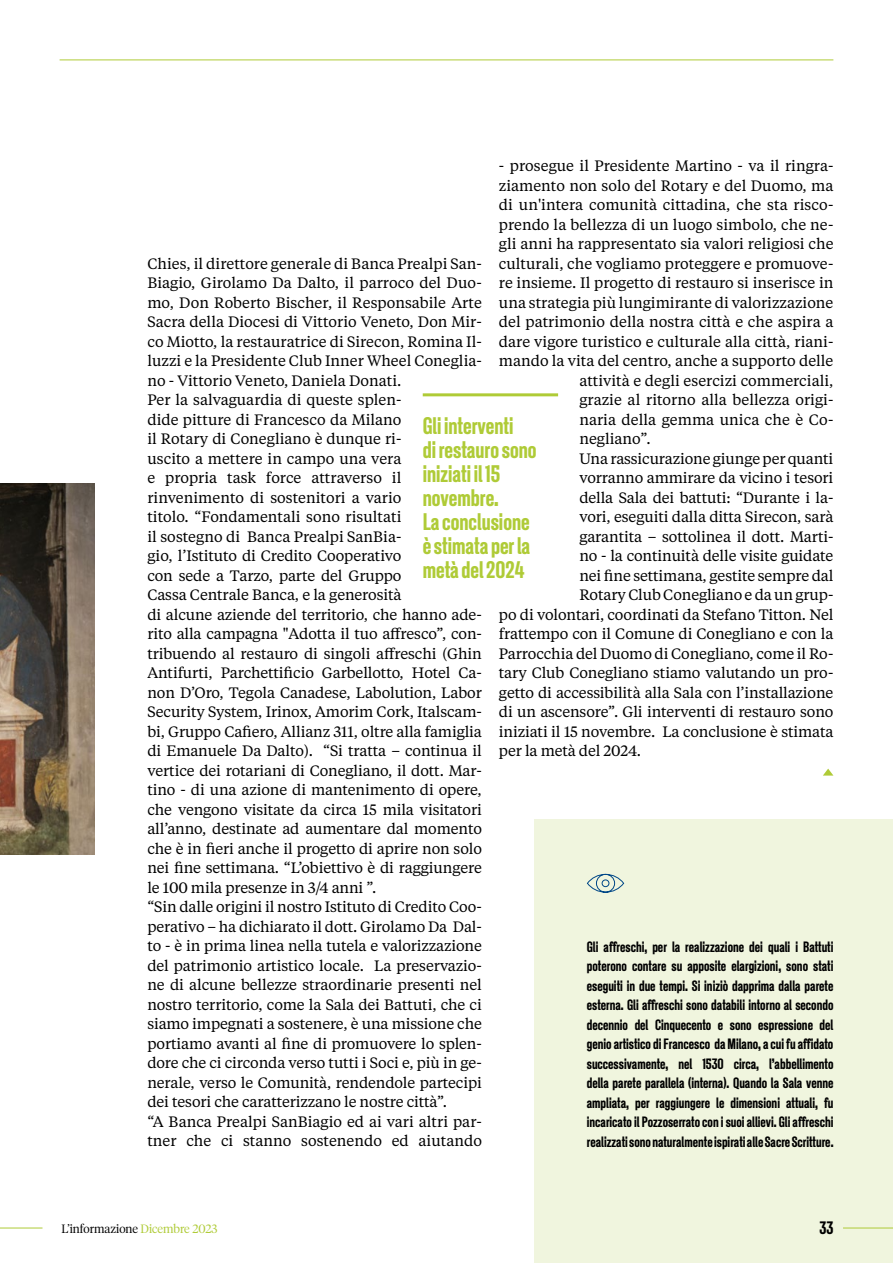
<style>
.page{position:relative;width:893px;height:1263px;background:#fff}
.page>*{position:absolute;margin:0;border:0;box-sizing:border-box;transform-origin:0 0}
.t1{font:500 24px/24px "New Grotesk Square FOUR";color:#afcb37}
.t2{font:500 18px "New Grotesk Square FOUR";color:#000}
.t3{font:15px/19.5px "Tiempos Text";letter-spacing:-.01em;color:#000}
.t4{font:500 15px/19.5px "New Grotesk Square FOUR";color:#000;text-align:justify}
.t5{font:300 12px "Tiempos Headline";color:#000}
.s1{color:#afcb37}
</style>
<div class="page">
<img style="left:0;top:483px;width:95px;height:371px">
<svg style="left:823px;top:769px;width:10px;height:6px"></svg>
<div style="left:534px;top:819px;width:359px;height:444px;background:#f0f5de"></div>
<svg style="left:586px;top:873px;width:39px;height:20px"></svg>
<hr style="left:423px;top:393px;width:135px;height:3px;background:#afcb37">
<hr style="left:843px;top:1227px;width:50px;height:1px;background:#afcb37">
<hr style="left:60px;top:60px;width:773px;height:1px;background:#afcb37">
<hr style="left:0;top:1227px;width:43px;height:1px;background:#afcb37">
<p class="t3" style="left:499px;top:155px;width:336px">- prosegue il Presidente Martino - va il ringra-</p>
<p class="t3" style="left:499px;top:175px;width:336px">ziamento non solo del Rotary e del Duomo, ma</p>
<p class="t3" style="left:499px;top:194px;width:336px">di un'intera comunità cittadina, che sta risco-</p>
<p class="t3" style="left:499px;top:214px;width:336px">prendo la bellezza di un luogo simbolo, che ne-</p>
<p class="t3" style="left:499px;top:233px;width:336px">gli anni ha rappresentato sia valori religiosi che</p>
<p class="t3" style="left:499px;top:253px;width:336px">culturali, che vogliamo proteggere e promuove-</p>
<p class="t3" style="left:499px;top:272px;width:336px">re insieme. Il progetto di restauro si inserisce in</p>
<p class="t3" style="left:499px;top:292px;width:336px">una strategia più lungimirante di valorizzazione</p>
<p class="t3" style="left:499px;top:311px;width:336px">del patrimonio della nostra città e che aspira a</p>
<p class="t3" style="left:499px;top:331px;width:336px">dare vigore turistico e culturale alla città, riani-</p>
<p class="t3" style="left:499px;top:350px;width:336px">mando la vita del centro, anche a supporto delle</p>
<p class="t3" style="left:579px;top:370px;width:256px">attività e degli esercizi commerciali,</p>
<p class="t3" style="left:579px;top:389px;width:256px">grazie al ritorno alla bellezza origi-</p>
<p class="t3" style="left:579px;top:409px;width:256px">naria della gemma unica che è Co-</p>
<p class="t3" style="left:579px;top:428px;width:73px">negliano”.</p>
<p class="t3" style="left:579px;top:448px;width:256px">Una rassicurazione giunge per quanti</p>
<p class="t3" style="left:579px;top:467px;width:256px">vorranno ammirare da vicino i tesori</p>
<p class="t3" style="left:579px;top:487px;width:256px">della Sala dei battuti: “Durante i la-</p>
<p class="t3" style="left:579px;top:506px;width:256px">vori, eseguiti dalla ditta Sirecon, sarà</p>
<p class="t3" style="left:579px;top:526px;width:256px">garantita – sottolinea il dott. Marti-</p>
<p class="t3" style="left:579px;top:545px;width:256px">no - la continuità delle visite guidate</p>
<p class="t3" style="left:579px;top:565px;width:256px">nei fine settimana, gestite sempre dal</p>
<p class="t3" style="left:579px;top:584px;width:256px">Rotary Club Conegliano e da un grup-</p>
<p class="t3" style="left:499px;top:604px;width:336px">po di volontari, coordinati da Stefano Titton. Nel</p>
<p class="t3" style="left:499px;top:623px;width:336px">frattempo con il Comune di Conegliano e con la</p>
<p class="t3" style="left:499px;top:643px;width:336px">Parrocchia del Duomo di Conegliano, come il Ro-</p>
<p class="t3" style="left:499px;top:662px;width:336px">tary Club Conegliano stiamo valutando un pro-</p>
<p class="t3" style="left:499px;top:682px;width:336px">getto di accessibilità alla Sala con l’installazione</p>
<p class="t3" style="left:499px;top:701px;width:336px">di un ascensore”. Gli interventi di restauro sono</p>
<p class="t3" style="left:499px;top:721px;width:336px">iniziati il 15 novembre. La conclusione è stimata</p>
<p class="t3" style="left:499px;top:740px;width:144px">per la metà del 2024.</p>
<p class="t3" style="left:147px;top:253px;width:336px">Chies, il direttore generale di Banca Prealpi San-Biagio, Girolamo Da Dalto, il parroco del Duo&shy;mo, Don Roberto Bischer, il Responsabile Arte Sacra della Diocesi di Vittorio Veneto, Don Mir&shy;co Miotto, la restauratrice di Sirecon, Romina Il&shy;luzzi e la Presidente Club Inner Wheel Coneglia&shy;no - Vittorio Veneto, Daniela Donati.<br>Per la salvaguardia di queste splen-<br>dide pitture di Francesco da Milano<br>il Rotary di Conegliano è dunque ri-<br>uscito a mettere in campo una vera<br>e propria task force attraverso il rinvenimento di sostenitori a vario<br>titolo. “Fondamentali sono risultati<br>il sostegno di Banca Prealpi SanBia-<br>gio, l’Istituto di Credito Cooperativo<br>con sede a Tarzo, parte del Gruppo<br>Cassa Centrale Banca, e la generosità<br>di alcune aziende del territorio, che hanno ade&shy;rito alla campagna "Adotta il tuo affresco”, con&shy;tribuendo al restauro di singoli affreschi (Ghin Antifurti, Parchettificio Garbellotto, Hotel Ca&shy;non D’Oro, Tegola Canadese, Labolution, Labor Security System, Irinox, Amorim Cork, Italscam&shy;bi, Gruppo Cafiero, Allianz 311, oltre alla famiglia di Emanuele Da Dalto). “Si tratta – continua il vertice dei rotariani di Conegliano, il dott. Mar&shy;tino - di una azione di mantenimento di opere, che vengono visitate da circa 15 mila visitatori all’anno, destinate ad aumentare dal momento che è in fieri anche il progetto di aprire non solo nei fine settimana. “L’obiettivo è di raggiungere le 100 mila presenze in 3/4 anni ”.<br>“Sin dalle origini il nostro Istituto di Credito Coo&shy;perativo – ha dichiarato il dott. Girolamo Da Dal&shy;to - è in prima linea nella tutela e valorizzazione del patrimonio artistico locale. La preservazio&shy;ne di alcune bellezze straordinarie presenti nel nostro territorio, come la Sala dei Battuti, che ci siamo impegnati a sostenere, è una missione che portiamo avanti al fine di promuovere lo splen&shy;dore che ci circonda verso tutti i Soci e, più in ge&shy;nerale, verso le Comunità, rendendole partecipi dei tesori che caratterizzano le nostre città”.<br>“A Banca Prealpi SanBiagio ed ai vari altri par&shy;tner che ci stanno sostenendo ed aiutando</p>
<h1 class="t1" style="left:423px;top:413px;width:115px">Gli interventi<br>di restauro sono iniziati il 15 novembre.<br>La conclusione è stimata per la metà del 2024</h1>
<p class="t4" style="left:587px;top:936px;width:248px">Gli affreschi, per la realizzazione dei quali i Battuti poterono contare su apposite elargizioni, sono stati eseguiti in due tempi. Si iniziò dapprima dalla parete esterna. Gli affreschi sono databili intorno al secondo decennio del Cinquecento e sono espressione del genio artistico di Francesco da Milano, a cui fu affidato successivamente, nel 1530 circa, l’abbellimento della parete parallela (interna). Quando la Sala venne ampliata, per raggiungere le dimensioni attuali, fu incaricato il Pozzoserrato con i suoi allievi. Gli affreschi realizzati sono naturalmente ispirati alle Sacre Scritture.</p>
<p class="t5" style="left:61px;top:1220px;width:158px">L’informazione <span class="s1">Dicembre 2023</span></p>
<p class="t2" style="left:820px;top:1216px;width:15px">33</p>
</div>
